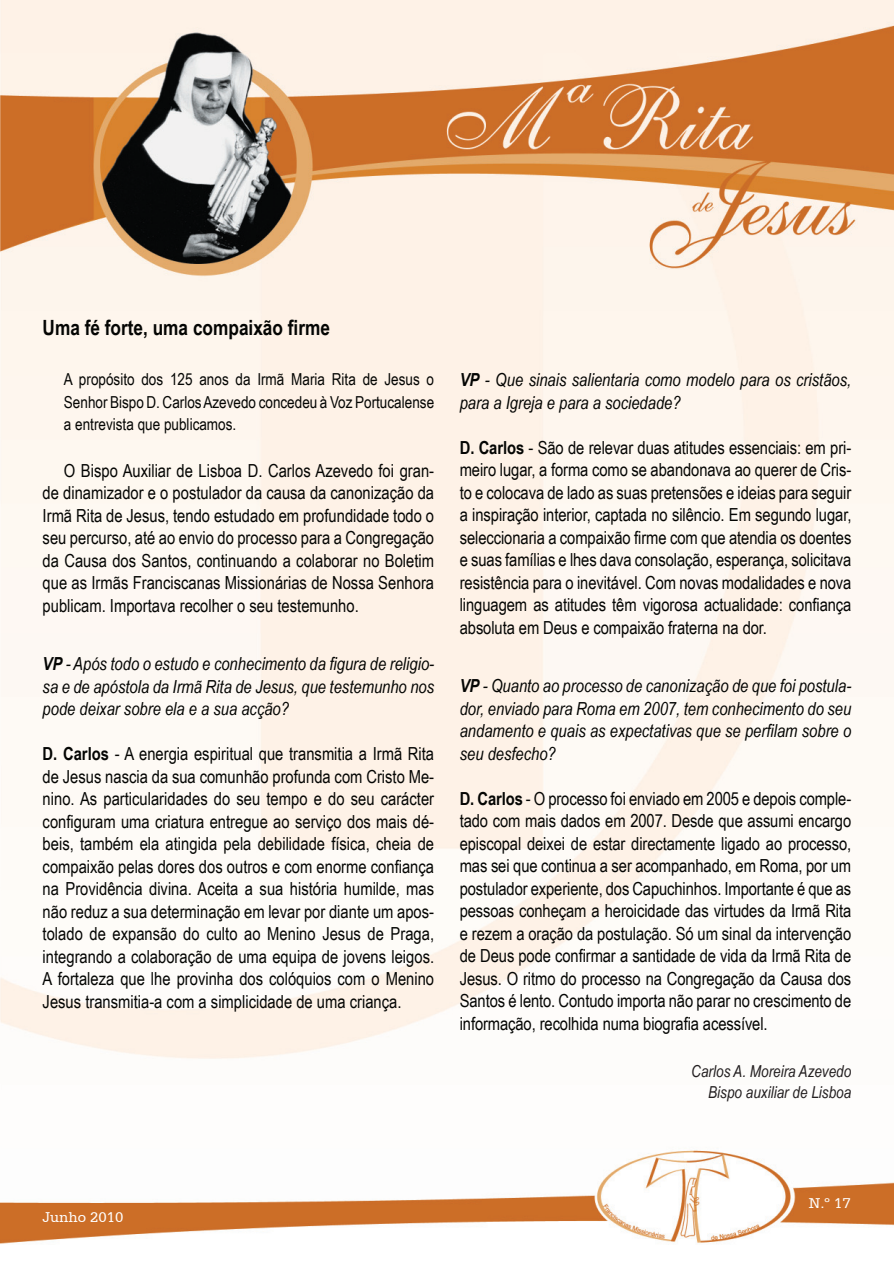
<style>
.page{position:relative;width:894px;height:1264px;background:#fff}
.page>*{position:absolute;margin:0;border:0;box-sizing:border-box;transform-origin:0 0}
.t1{font:700 21px "Arial Narrow";color:#040503}
.t2{font:18px/22.5px "Arial Narrow";color:#040503;text-align:justify}
.t3{font:italic 18px/22.5px "Arial Narrow";color:#040503;text-align:justify}
.t4{font:16.5px/22.5px "Arial Narrow";color:#040503;text-align:justify}
.t5{font:italic 16.5px/21px "Arial Narrow";color:#231f20;text-align:right}
.t6{font:15px "Serifa Roman";color:#fff}
.s1{font-weight:700}
</style>
<div class="page">
<img style="left:0;top:0;width:893px;height:1244px">
<p class="t1" style="left:43px;top:315px;width:289px">Uma fé forte, uma compaixão firme</p>
<p class="t4" style="left:64px;top:368px;width:371px">A propósito dos 125 anos da Irmã Maria Rita de Jesus o Senhor Bispo D. Carlos Azevedo concedeu à Voz Portucalense a entrevista que publicamos.</p>
<p class="t2" style="left:43px;top:459px;width:393px;text-indent:21px">O Bispo Auxiliar de Lisboa D. Carlos Azevedo foi gran&shy;de dinamizador e o postulador da causa da canonização da Irmã Rita de Jesus, tendo estudado em profundidade todo o seu percurso, até ao envio do processo para a Congregação da Causa dos Santos, continuando a colaborar no Boletim que as Irmãs Franciscanas Missionárias de Nossa Senhora publicam. Importava recolher o seu testemunho.</p>
<p class="t3" style="left:43px;top:652px;width:393px"><span class="s1">VP</span> - Após todo o estudo e conhecimento da figura de religio&shy;sa e de apóstola da Irmã Rita de Jesus, que testemunho nos pode deixar sobre ela e a sua acção?</p>
<p class="t2" style="left:43px;top:742px;width:393px"><span class="s1">D. Carlos</span> - A energia espiritual que transmitia a Irmã Rita de Jesus nascia da sua comunhão profunda com Cristo Me&shy;nino. As particularidades do seu tempo e do seu carácter configuram uma criatura entregue ao serviço dos mais dé&shy;beis, também ela atingida pela debilidade física, cheia de compaixão pelas dores dos outros e com enorme confiança na Providência divina. Aceita a sua história humilde, mas não reduz a sua determinação em levar por diante um apos&shy;tolado de expansão do culto ao Menino Jesus de Praga, integrando a colaboração de uma equipa de jovens leigos.<br>A fortaleza que lhe provinha dos colóquios com o Menino Jesus transmitia-a com a simplicidade de uma criança.</p>
<p class="t3" style="left:459px;top:368px;width:393px"><span class="s1">VP</span> - Que sinais salientaria como modelo para os cristãos, para a Igreja e para a sociedade?</p>
<p class="t2" style="left:459px;top:436px;width:393px"><span class="s1">D. Carlos</span> - São de relevar duas atitudes essenciais: em pri&shy;meiro lugar, a forma como se abandonava ao querer de Cris&shy;to e colocava de lado as suas pretensões e ideias para seguir a inspiração interior, captada no silêncio. Em segundo lugar, seleccionaria a compaixão firme com que atendia os doentes e suas famílias e lhes dava consolação, esperança, solicitava resistência para o inevitável. Com novas modalidades e nova linguagem as atitudes têm vigorosa actualidade: confiança absoluta em Deus e compaixão fraterna na dor.</p>
<p class="t3" style="left:459px;top:674px;width:393px"><span class="s1">VP</span> - Quanto ao processo de canonização de que foi postula&shy;dor, enviado para Roma em 2007, tem conhecimento do seu andamento e quais as expectativas que se perfilam sobre o seu desfecho?</p>
<p class="t2" style="left:459px;top:787px;width:393px"><span class="s1">D. Carlos</span> - O processo foi enviado em 2005 e depois comple&shy;tado com mais dados em 2007. Desde que assumi encargo episcopal deixei de estar directamente ligado ao processo, mas sei que continua a ser acompanhado, em Roma, por um postulador experiente, dos Capuchinhos. Importante é que as pessoas conheçam a heroicidade das virtudes da Irmã Rita e rezem a oração da postulação. Só um sinal da intervenção de Deus pode confirmar a santidade de vida da Irmã Rita de Jesus. O ritmo do processo na Congregação da Causa dos Santos é lento. Contudo importa não parar no crescimento de informação, recolhida numa biografia acessível.</p>
<p class="t5" style="left:691px;top:1060px;width:161px">Carlos A. Moreira Azevedo<br>Bispo auxiliar de Lisboa</p>
<p class="t6" style="left:43px;top:1208px;width:82px">Junho 2010</p>
<p class="t6" style="left:808px;top:1194px;width:44px">N.º 17</p>
</div>
